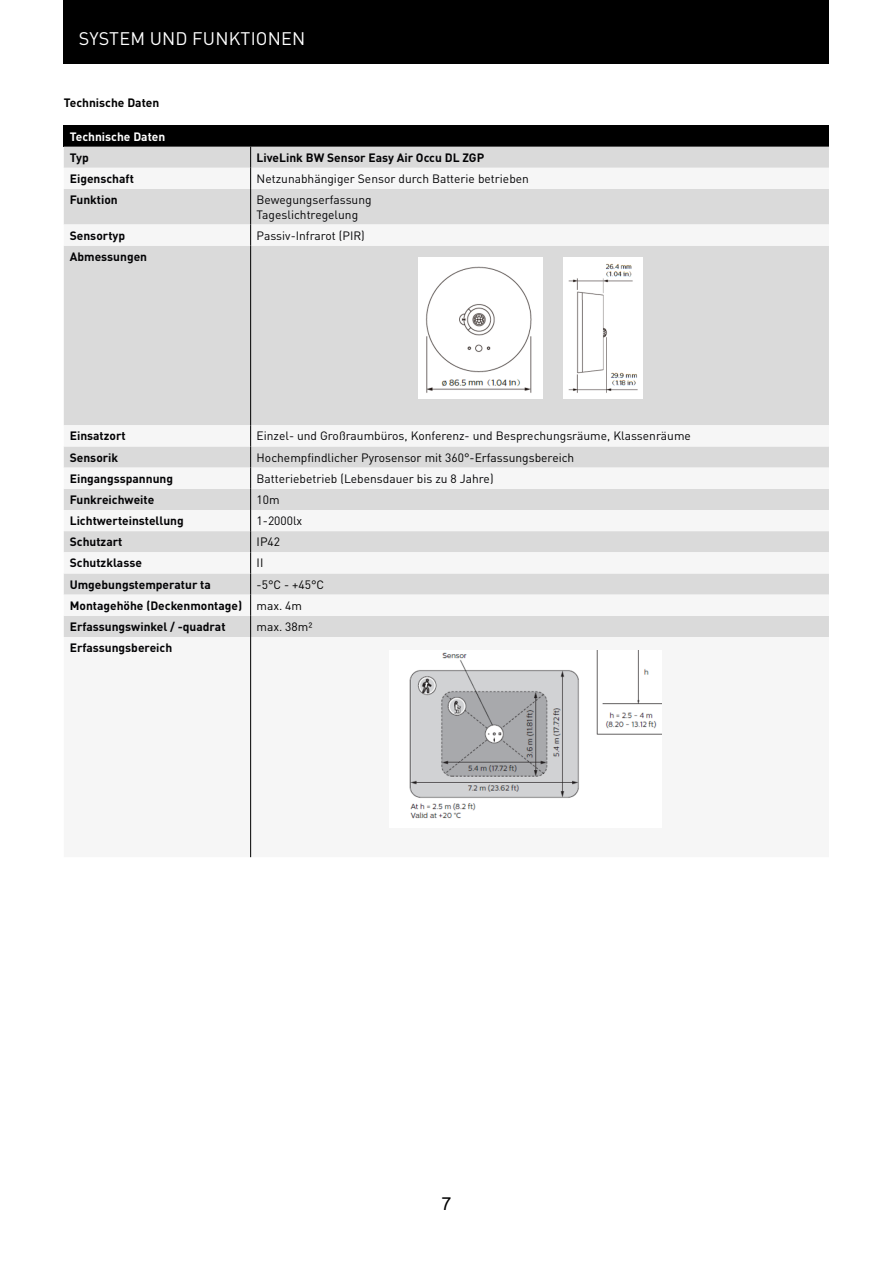
<style>
.page{position:relative;width:893px;height:1263px;background:#fff}
.page>*{position:absolute;margin:0;border:0;box-sizing:border-box;transform-origin:0 0}
.t1{font:18px "DIN Pro";letter-spacing:.01em;color:#fff}
.t2{font:18px "Arial";color:#000}
.t3{font:700 12px/21.1px "DIN Pro";color:#030305}
.t4{font:12px/14.4px "DIN Pro";color:#030305}
.t5{font:12px "DIN Pro";color:#000}
.t6{font:700 12px "DIN Pro";color:#fff}
.t7{font:700 12px "DIN Pro";color:#000}
.s1{font-weight:400;color:#000}
</style>
<div class="page">
<div style="left:64px;top:0;width:765px;height:64px;background:#000"></div>
<div style="left:64px;top:125px;width:765px;height:22px;background:#000"></div>
<div style="left:64px;top:147px;width:765px;height:21px;background:#dadada"></div>
<svg style="left:64px;top:168px;width:765px;height:689px;fill:#f6f6f6"></svg>
<svg style="left:250px;top:147px;width:1px;height:42px"></svg>
<hr style="left:250px;top:189px;width:1px;height:36px;background:#000">
<svg style="left:250px;top:225px;width:1px;height:21px"></svg>
<hr style="left:250px;top:246px;width:1px;height:179px;background:#000">
<svg style="left:250px;top:425px;width:1px;height:212px"></svg>
<hr style="left:250px;top:637px;width:1px;height:220px;background:#000">
<img style="left:563px;top:257px;width:79px;height:141px">
<img style="left:389px;top:651px;width:272px;height:176px">
<img style="left:419px;top:257px;width:124px;height:141px">
<div style="left:497px;top:316px;width:28px;height:7px;background:#fff"></div>
<h1 class="t1" style="left:79px;top:24px;width:228px">SYSTEM UND FUNKTIONEN</h1>
<p class="t7" style="left:64px;top:94px;width:97px">Technische Daten</p>
<p class="t6" style="left:70px;top:127px;width:97px">Technische Daten</p>
<p class="t3" style="left:70px;top:146px;width:21px">Typ</p>
<p class="t3" style="left:257px;top:146px;width:229px">LiveLink BW Sensor Easy Air Occu DL ZGP</p>
<p class="t3" style="left:70px;top:167px;width:66px">Eigenschaft</p>
<p class="t4" style="left:257px;top:171px;width:274px">Netzunabhängiger Sensor durch Batterie betrieben</p>
<p class="t3" style="left:70px;top:188px;width:50px">Funktion</p>
<p class="t4" style="left:257px;top:192px;width:117px">Bewegungserfassung<br>Tageslichtregelung</p>
<p class="t3" style="left:70px;top:224px;width:57px">Sensortyp</p>
<p class="t4" style="left:257px;top:227px;width:110px">Passiv-Infrarot (PIR)</p>
<p class="t3" style="left:70px;top:245px;width:79px">Abmessungen</p>
<p class="t3" style="left:70px;top:425px;width:58px">Einsatzort</p>
<p class="t4" style="left:257px;top:428px;width:436px">Einzel- und Großraumbüros, Konferenz- und Besprechungsräume, Klassenräume</p>
<p class="t3" style="left:70px;top:446px;width:50px">Sensorik</p>
<p class="t5" style="left:257px;top:448px;width:319px">Hochempfindlicher Pyrosensor mit 360°-Erfassungsbereich</p>
<p class="t3" style="left:70px;top:467px;width:105px">Eingangsspannung</p>
<p class="t4" style="left:257px;top:470px;width:238px">Batteriebetrieb (Lebensdauer bis zu 8 Jahre)</p>
<p class="t3" style="left:70px;top:488px;width:86px">Funkreichweite</p>
<p class="t4" style="left:257px;top:492px;width:25px">10m</p>
<p class="t3" style="left:70px;top:509px;width:116px">Lichtwerteinstellung</p>
<p class="t4" style="left:257px;top:513px;width:47px">1-2000lx</p>
<p class="t3" style="left:70px;top:531px;width:54px">Schutzart</p>
<p class="t5" style="left:257px;top:533px;width:25px">IP42</p>
<p class="t3" style="left:70px;top:552px;width:74px">Schutzklasse</p>
<p class="t5" style="left:257px;top:554px;width:8px">II</p>
<p class="t3" style="left:70px;top:573px;width:143px">Umgebungstemperatur ta</p>
<p class="t3" style="left:70px;top:573px;width:256px;text-indent:187px"><span class="s1">-5°C - +45°C<br></span>Montagehöhe (Deckenmontage) <span class="s1">max. 4m<br></span>Erfassungswinkel / -quadrat</p>
<p class="t5" style="left:257px;top:617px;width:57px">max. 38m2</p>
<p class="t3" style="left:70px;top:636px;width:104px">Erfassungsbereich</p>
<h1 class="t2" style="left:441px;top:1191px;width:12px">7</h1>
</div>
